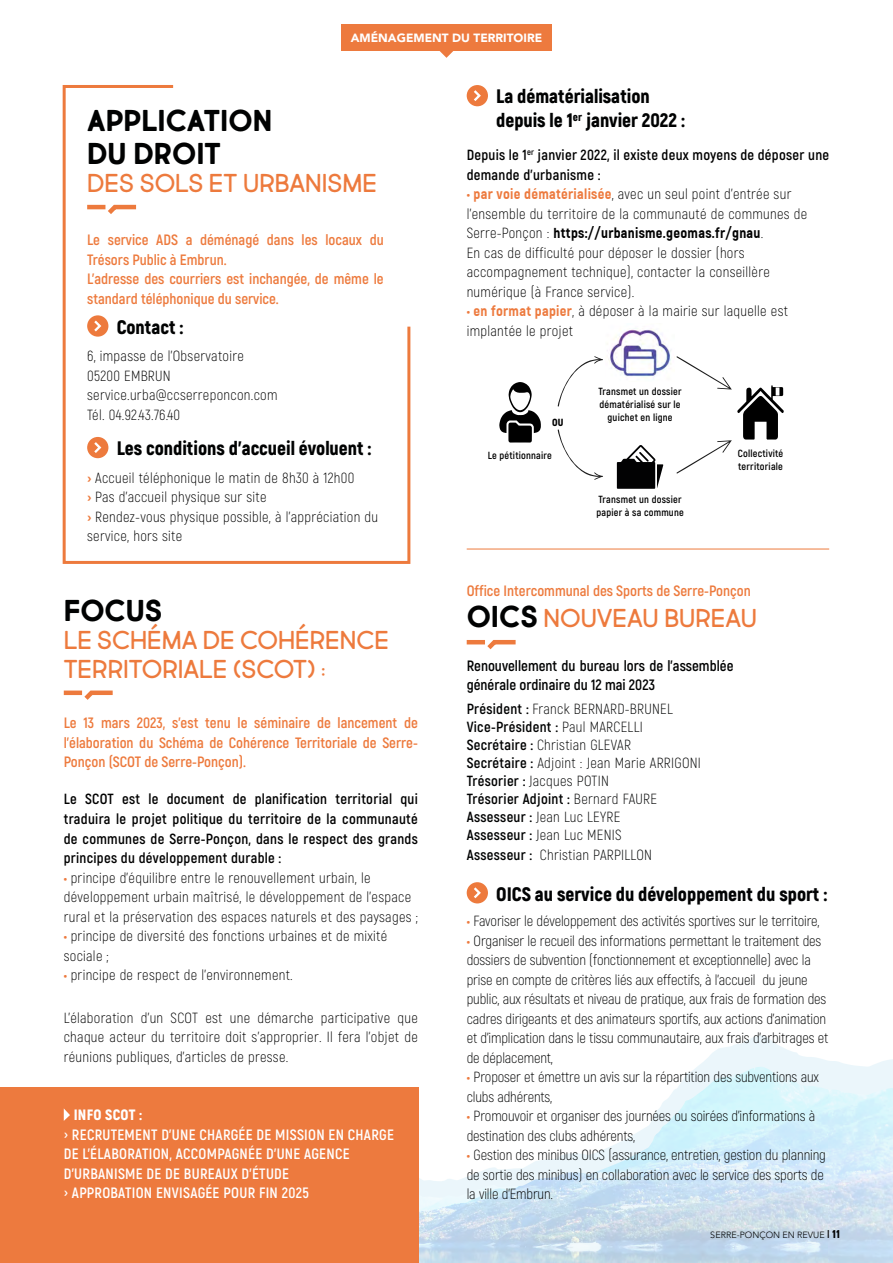
<style>
.page{position:relative;width:893px;height:1263px;background:#fff}
.page>*{position:absolute;margin:0;border:0;box-sizing:border-box;transform-origin:0 0}
.t1{font:700 30px/33px "Market Fresh";color:#010202}
.t2{font:25.5px/28.5px "Market Fresh";color:#ed7a3d}
.t3{font:900 19.5px/24px "Akrobat";color:#010202}
.t4{font:900 19.5px "Akrobat";color:#020304}
.t5{font:700 15px/19.5px "Akrobat";color:#ed7a3d}
.t6{font:700 15px/19.5px "Akrobat";letter-spacing:.02em;color:#fff}
.t7{font:700 15px/19.5px "Akrobat";color:#010202}
.t8{font:900 15px "Akrobat";letter-spacing:.02em;color:#fff}
.t9{font:300 14.7px/19.5px "Akrobat";letter-spacing:.02em;color:#000}
.t10{font:300 14.7px/19.5px "Akrobat";letter-spacing:-.01em;color:#010202}
.t11{font:700 14.7px/19.5px "Akrobat";letter-spacing:.02em;color:#000}
.t12{font:300 14.7px/18px "Akrobat";letter-spacing:.02em;color:#010202}
.t13{font:900 11.85px "Avenir LT Std";color:#fff}
.t14{font:700 10.35px/12.6px "Akrobat";letter-spacing:.02em;color:#000}
.t15{font:900 10.35px "Akrobat";color:#000}
.t16{font:300 9px "Avenir LT Std";color:#000}
.s1{font-weight:800;color:#ed7a3c}
.s2{font-weight:800;color:#ed7a3e}
.s3{font-weight:800}
.s4{font-weight:700;font-size:30px;color:#010202}
.s5{font-weight:700}
.s6{font-family:"Market Fresh";font-weight:400;font-size:11.25px}
.s7{font-family:"Market Fresh";font-weight:700;font-size:11.25px}
</style>
<div class="page">
<svg style="left:0;top:1036px;width:893px;height:227px"></svg>
<img style="left:4px;top:1067px;width:757px;height:141px">
<img style="left:607px;top:329px;width:68px;height:49px">
<svg style="left:617px;top:445px;width:46px;height:44px"></svg>
<svg style="left:499px;top:382px;width:42px;height:61px"></svg>
<svg style="left:558px;top:356px;width:45px;height:51px"></svg>
<svg style="left:558px;top:429px;width:45px;height:51px"></svg>
<svg style="left:676px;top:356px;width:108px;height:118px"></svg>
<svg style="left:62px;top:85px;width:349px;height:479px"></svg>
<div style="left:341px;top:24px;width:211px;height:26px;background:#ed7a3e"></div>
<svg style="left:438px;top:50px;width:17px;height:8px"></svg>
<hr style="left:87px;top:205px;width:18px;height:4px;background:#ed7a3d">
<svg style="left:103px;top:203px;width:38px;height:16px"></svg>
<svg style="left:467px;top:85px;width:21px;height:21px"></svg>
<div style="left:64px;top:690px;width:18px;height:5px;background:#ed7a3d"></div>
<svg style="left:80px;top:690px;width:33px;height:10px"></svg>
<div style="left:0;top:1088px;width:419px;height:175px;background:#ed7a3e"></div>
<svg style="left:63px;top:1108px;width:7px;height:13px"></svg>
<hr style="left:467px;top:640px;width:18px;height:4px;background:#ed7a3d">
<svg style="left:483px;top:640px;width:33px;height:10px"></svg>
<svg style="left:467px;top:882px;width:21px;height:21px"></svg>
<hr style="left:467px;top:549px;width:362px;height:1px;background:#ed7a3d">
<p class="t13" style="left:351px;top:30px;width:193px">AMÉNAGEMENT DU TERRITOIRE</p>
<h1 class="t1" style="left:87px;top:103px;width:187px">APPLICATION<br>DU DROIT</h1>
<h2 class="t2" style="left:87px;top:169px;width:291px">DES SOLS ET URBANISME</h2>
<p class="t5" style="left:87px;top:230px;width:298px">Le service ADS a déménagé dans les locaux du Trésors Public à Embrun.<br>L’adresse des courriers est inchangée, de même le standard téléphonique du service.</p>
<h3 class="t3" style="left:117px;top:315px;width:68px">Contact :</h3>
<p class="t9" style="left:87px;top:346px;width:192px">6, impasse de l’Observatoire<br>05200 EMBRUN service.urba@ccserreponcon.com<br>Tél. 04.92.43.76.40</p>
<h3 class="t3" style="left:117px;top:436px;width:256px">Les conditions d’accueil évoluent :</h3>
<p class="t9" style="left:87px;top:468px;width:293px"><span class="s1">›</span> Accueil téléphonique le matin de 8h30 à 12h00<br><span class="s1">›</span> Pas d’accueil physique sur site<br><span class="s1">›</span> Rendez-vous physique possible, à l’appréciation du service, hors site</p>
<h1 class="t1" style="left:64px;top:593px;width:100px">FOCUS</h1>
<h2 class="t2" style="left:64px;top:626px;width:327px">LE SCHÉMA DE COHÉRENCE<br>TERRITORIALE (SCOT) :</h2>
<p class="t5" style="left:64px;top:713px;width:356px;text-align:justify">Le 13 mars 2023, s’est tenu le séminaire de lancement de l’élaboration du Schéma de Cohérence Territoriale de Serre-Ponçon (SCOT de Serre-Ponçon).</p>
<p class="t11" style="left:64px;top:789px;width:356px;text-align:justify">Le SCOT est le document de planification territorial qui traduira le projet politique du territoire de la communauté de communes de Serre-Ponçon, dans le respect des grands principes du développement durable :</p>
<p class="t9" style="left:64px;top:868px;width:356px"><span class="s2">•</span> principe d’équilibre entre le renouvellement urbain, le développement urbain maîtrisé, le développement de l’espace rural et la préservation des espaces naturels et des paysages ;</p>
<p class="t9" style="left:64px;top:926px;width:325px"><span class="s2">•</span> principe de diversité des fonctions urbaines et de mixité sociale ;</p>
<p class="t9" style="left:64px;top:965px;width:231px"><span class="s2">•</span> principe de respect de l’environnement.</p>
<p class="t9" style="left:64px;top:1008px;width:356px;text-align:justify">L’élaboration d’un SCOT est une démarche participative que chaque acteur du territoire doit s’approprier. Il fera l’objet de réunions publiques, d’articles de presse.</p>
<p class="t8" style="left:74px;top:1105px;width:70px">INFO SCOT :</p>
<p class="t6" style="left:64px;top:1125px;width:332px">› RECRUTEMENT D’UNE CHARGÉE DE MISSION EN CHARGE DE L’ÉLABORATION, ACCOMPAGNÉE D’UNE AGENCE D’URBANISME DE DE BUREAUX D’ÉTUDE<br>› APPROBATION ENVISAGÉE POUR FIN 2025</p>
<h3 class="t3" style="left:496px;top:84px;width:190px">La dématérialisation depuis le 1<sup>er</sup> janvier 2022 :</h3>
<p class="t11" style="left:467px;top:145px;width:364px">Depuis le 1<sup>er</sup> janvier 2022, il existe deux moyens de déposer une demande d’urbanisme :</p>
<p class="t9" style="left:467px;top:184px;width:342px"><span class="s2">• par voie dématérialisée</span>, avec un seul point d’entrée sur l’ensemble du territoire de la communauté de communes de Serre-Ponçon : <span class="s3">https://urbanisme.geomas.fr/gnau</span>.<br>En cas de difficulté pour déposer le dossier (hors accompagnement technique), contacter la conseillère numérique (à France service).</p>
<p class="t9" style="left:467px;top:301px;width:323px"><span class="s2">• en format papier</span>, à déposer à la mairie sur laquelle est implantée le projet</p>
<p class="t15" style="left:552px;top:415px;width:13px">OU</p>
<p class="t14" style="left:488px;top:449px;width:66px">Le pétitionnaire</p>
<p class="t14" style="left:598px;top:385px;width:85px;text-align:center">Transmet un dossier dématérialisé sur le guichet en ligne</p>
<p class="t14" style="left:596px;top:493px;width:89px">Transmet un dossier papier à sa commune</p>
<p class="t14" style="left:738px;top:447px;width:47px">Collectivité territoriale</p>
<p class="t5" style="left:467px;top:581px;width:285px">Office Intercommunal des Sports de Serre-Ponçon</p>
<h2 class="t2" style="left:467px;top:604px;width:292px"><span class="s4">OICS</span> NOUVEAU BUREAU</h2>
<p class="t7" style="left:467px;top:656px;width:268px">Renouvellement du bureau lors de l’assemblée générale ordinaire du 12 mai 2023</p>
<p class="t12" style="left:467px;top:700px;width:236px"><span class="s5">Président :</span> Franck BERNARD-BRUNEL<br><span class="s5">Vice-Président :</span> Paul MARCELLI<br><span class="s5">Secrétaire :</span> Christian GLEVAR<br><span class="s5">Secrétaire :</span> Adjoint : Jean Marie ARRIGONI<br><span class="s5">Trésorier :</span> Jacques POTIN<br><span class="s5">Trésorier Adjoint :</span> Bernard FAURE<br><span class="s5">Assesseur :</span> Jean Luc LEYRE<br><span class="s5">Assesseur :</span> Jean Luc MENIS</p>
<p class="t12" style="left:467px;top:846px;width:187px"><span class="s5">Assesseur :</span> Christian PARPILLON</p>
<h3 class="t4" style="left:496px;top:881px;width:332px">OICS au service du développement du sport :</h3>
<p class="t10" style="left:467px;top:911px;width:354px"><span class="s2">•</span> Favoriser le développement des activités sportives sur le territoire,</p>
<p class="t10" style="left:467px;top:931px;width:363px"><span class="s2">•</span> Organiser le recueil des informations permettant le traitement des dossiers de subvention (fonctionnement et exceptionnelle) avec la prise en compte de critères liés aux effectifs, à l’accueil du jeune public, aux résultats et niveau de pratique, aux frais de formation des cadres dirigeants et des animateurs sportifs, aux actions d’animation et d’implication dans le tissu communautaire, aux frais d’arbitrages et de déplacement,</p>
<p class="t10" style="left:467px;top:1067px;width:354px"><span class="s2">•</span> Proposer et émettre un avis sur la répartition des subventions aux clubs adhérents,</p>
<p class="t10" style="left:467px;top:1106px;width:350px"><span class="s2">•</span> Promouvoir et organiser des journées ou soirées d’informations à destination des clubs adhérents,</p>
<p class="t10" style="left:467px;top:1145px;width:361px"><span class="s2">•</span> Gestion des minibus OICS (assurance, entretien, gestion du planning de sortie des minibus) en collaboration avec le service des sports de la ville d’Embrun.</p>
<p class="t16" style="left:710px;top:1229px;width:131px">SERRE-PONÇON EN REVUE <span class="s6">ı</span> <span class="s7">11</span></p>
</div>
